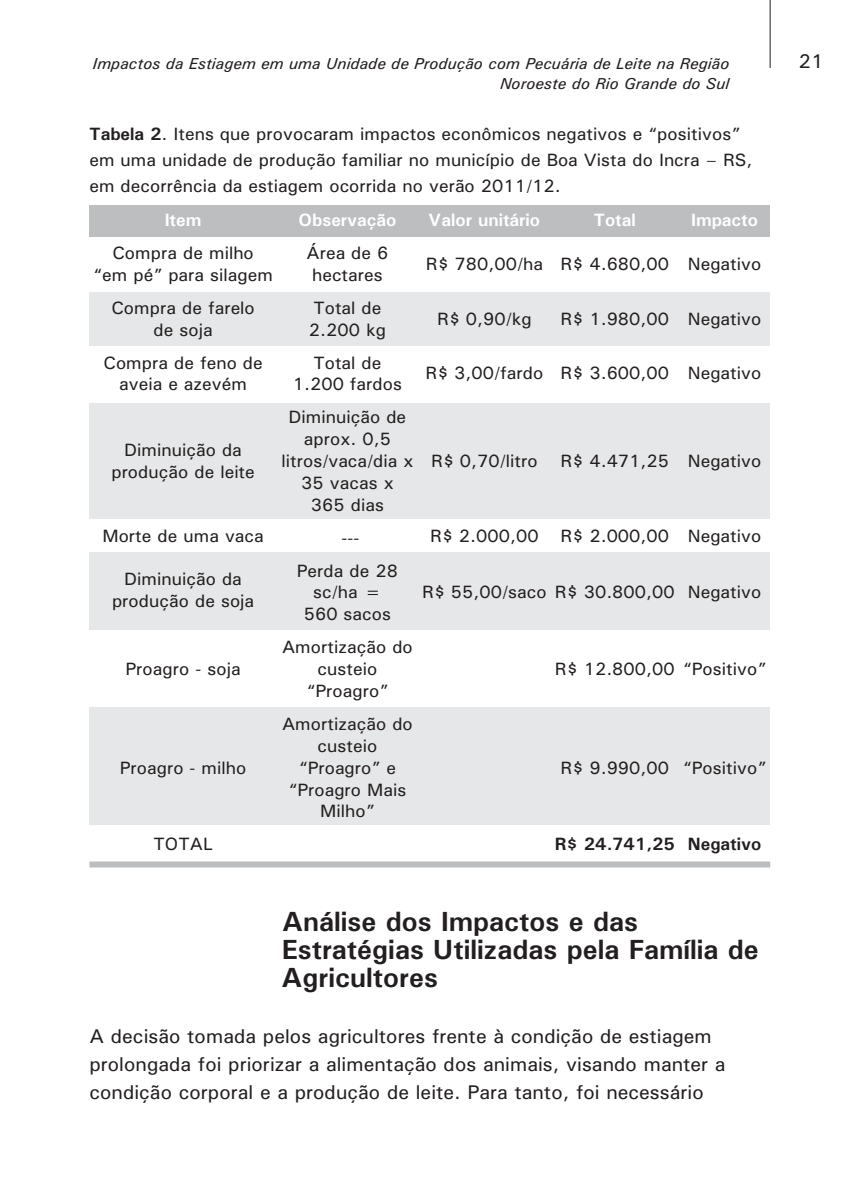
<style>
.page{position:relative;width:851px;height:1191px;background:#fff}
.page>*{position:absolute;margin:0;border:0;box-sizing:border-box;transform-origin:0 0}
.t1{font:700 28px/28px "Univers";color:#231f20}
.t2{font:500 20px/28px "Univers";color:#231f20}
.t3{font:500 18px/21.8px "Univers";color:#231f20;text-align:center}
.t4{font:700 18px "Univers";color:#fff}
.t5{font:700 18px "Univers";color:#231f20}
.t6{font:italic 500 16px "Univers";color:#231f20}
.s1{font-weight:700}
</style>
<div class="page">
<div style="left:89px;top:708px;width:681px;height:117px;background:#e6e7e8"></div>
<div style="left:89px;top:552px;width:681px;height:78px;background:#e6e7e8"></div>
<div style="left:89px;top:403px;width:681px;height:115px;background:#e6e7e8"></div>
<div style="left:89px;top:292px;width:681px;height:54px;background:#e6e7e8"></div>
<hr style="left:769px;top:0;width:1px;height:68px;background:#231f20">
<div style="left:89px;top:205px;width:681px;height:31px;background:#bcbec0"></div>
<div style="left:89px;top:861px;width:681px;height:6px;background:#bcbec0"></div>
<p class="t6" style="left:93px;top:58px;width:638px">Impactos da Estiagem em uma Unidade de Produção com Pecuária de Leite na Região</p>
<p class="t2" style="left:798px;top:49px;width:27px">21</p>
<p class="t6" style="left:500px;top:77px;width:231px">Noroeste do Rio Grande do Sul</p>
<p class="t3" style="left:89px;top:122px;width:664px;line-height:26px;text-align:left"><span class="s1">Tabela 2</span>. Itens que provocaram impactos econômicos negativos e “positivos” em uma unidade de produção familiar no município de Boa Vista do Incra – RS, em decorrência da estiagem ocorrida no verão 2011/12.</p>
<p class="t4" style="left:165px;top:214px;width:38px">Item</p>
<p class="t3" style="left:93px;top:243px;width:181px">Compra de milho “em pé” para silagem</p>
<p class="t3" style="left:111px;top:298px;width:145px">Compra de farelo de soja</p>
<p class="t3" style="left:103px;top:353px;width:161px">Compra de feno de aveia e azevém</p>
<p class="t4" style="left:298px;top:214px;width:99px">Observação</p>
<p class="t3" style="left:306px;top:243px;width:84px">Área de 6 hectares</p>
<p class="t3" style="left:309px;top:298px;width:79px;text-align:left">Total de<br>2.200 kg</p>
<p class="t3" style="left:293px;top:353px;width:111px">Total de<br>1.200 fardos</p>
<p class="t3" style="left:281px;top:408px;width:133px">Diminuição de aprox. 0,5 litros/vaca/dia x<br>35 vacas x<br>365 dias</p>
<p class="t3" style="left:297px;top:523px;width:102px;line-height:32.8px">---<br>Perda de 28</p>
<p class="t3" style="left:304px;top:583px;width:89px">sc/ha =<br>560 sacos</p>
<p class="t3" style="left:282px;top:637px;width:132px">Amortização do custeio “Proagro”</p>
<p class="t3" style="left:282px;top:714px;width:132px">Amortização do custeio “Proagro” e “Proagro Mais<br>Milho”</p>
<p class="t4" style="left:428px;top:214px;width:113px">Valor unitário</p>
<p class="t3" style="left:425px;top:254px;width:119px">R$ 780,00/ha</p>
<p class="t3" style="left:437px;top:309px;width:96px">R$ 0,90/kg</p>
<p class="t3" style="left:425px;top:364px;width:119px">R$ 3,00/fardo</p>
<p class="t4" style="left:593px;top:214px;width:44px">Total</p>
<p class="t3" style="left:560px;top:254px;width:110px">R$ 4.680,00</p>
<p class="t3" style="left:560px;top:309px;width:110px">R$ 1.980,00</p>
<p class="t3" style="left:560px;top:364px;width:110px">R$ 3.600,00</p>
<p class="t4" style="left:691px;top:214px;width:69px">Impacto</p>
<p class="t3" style="left:687px;top:254px;width:75px">Negativo</p>
<p class="t3" style="left:687px;top:309px;width:75px">Negativo</p>
<p class="t3" style="left:687px;top:364px;width:75px">Negativo</p>
<p class="t3" style="left:111px;top:440px;width:145px">Diminuição da produção de leite</p>
<p class="t3" style="left:431px;top:451px;width:108px">R$ 0,70/litro</p>
<p class="t3" style="left:560px;top:451px;width:110px">R$ 4.471,25</p>
<p class="t3" style="left:687px;top:451px;width:75px">Negativo</p>
<p class="t3" style="left:430px;top:526px;width:110px">R$ 2.000,00</p>
<p class="t3" style="left:560px;top:526px;width:110px">R$ 2.000,00</p>
<p class="t3" style="left:687px;top:526px;width:75px">Negativo</p>
<p class="t3" style="left:102px;top:526px;width:163px">Morte de uma vaca</p>
<p class="t3" style="left:112px;top:570px;width:144px">Diminuição da produção de soja</p>
<p class="t3" style="left:422px;top:583px;width:126px">R$ 55,00/saco</p>
<p class="t3" style="left:554px;top:583px;width:121px">R$ 30.800,00</p>
<p class="t3" style="left:687px;top:583px;width:75px">Negativo</p>
<p class="t3" style="left:554px;top:659px;width:121px">R$ 12.800,00</p>
<p class="t3" style="left:126px;top:659px;width:116px">Proagro - soja</p>
<p class="t3" style="left:682px;top:659px;width:85px">“Positivo”</p>
<p class="t3" style="left:560px;top:758px;width:110px">R$ 9.990,00</p>
<p class="t3" style="left:120px;top:758px;width:128px">Proagro - milho</p>
<p class="t3" style="left:682px;top:758px;width:85px">“Positivo”</p>
<p class="t3" style="left:153px;top:834px;width:61px">TOTAL</p>
<p class="t5" style="left:554px;top:838px;width:121px">R$ 24.741,25</p>
<p class="t5" style="left:687px;top:838px;width:75px">Negativo</p>
<h1 class="t1" style="left:282px;top:909px;width:478px">Análise dos Impactos e das<br>Estratégias Utilizadas pela Família de<br>Agricultores</h1>
<p class="t2" style="left:89px;top:1023px;width:637px">A decisão tomada pelos agricultores frente à condição de estiagem prolongada foi priorizar a alimentação dos animais, visando manter a condição corporal e a produção de leite. Para tanto, foi necessário</p>
</div>
